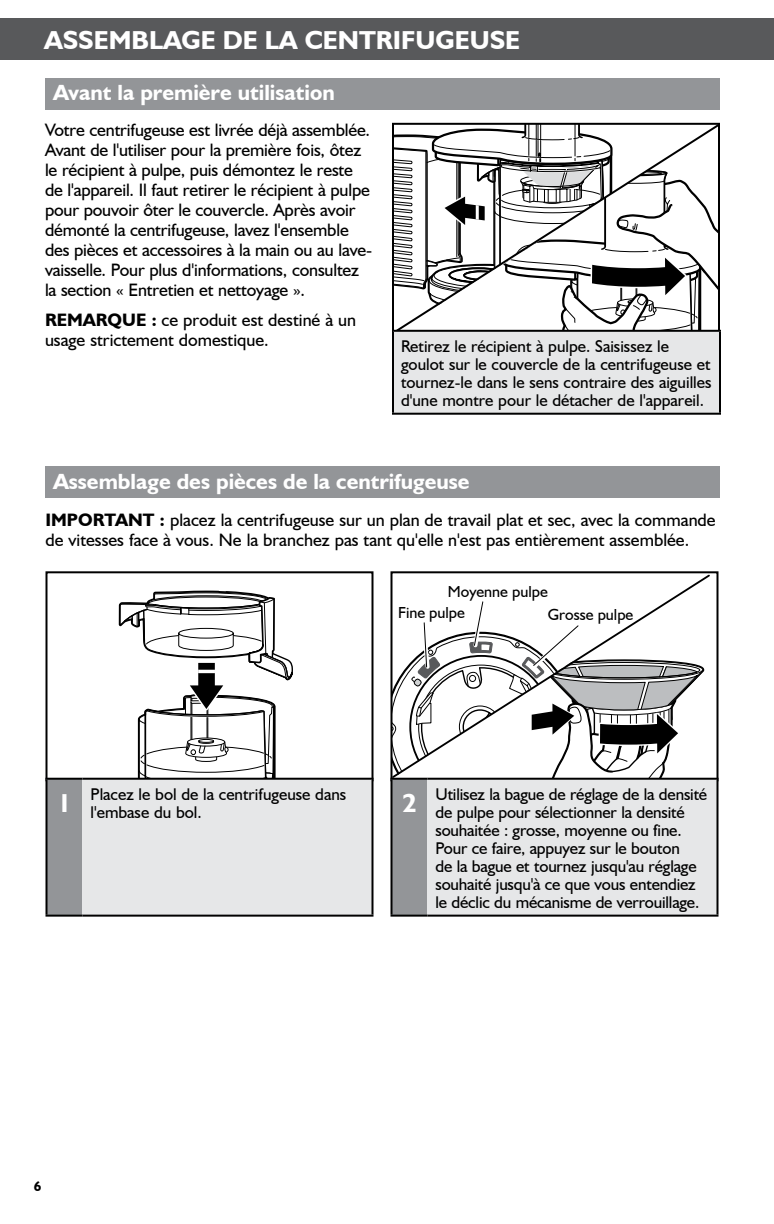
<style>
.page{position:relative;width:774px;height:1224px;background:#fff}
.page>*{position:absolute;margin:0;border:0;box-sizing:border-box;transform-origin:0 0}
.t1{font:700 26px "Humanist 521 BT";color:#fff}
.t2{font:700 22px "Humanist 521 BT";color:#fff}
.t3{font:18px/20px "Humanist 521 BT";letter-spacing:-.01em;color:#000}
.t4{font:700 18px "Humanist 521 BT";color:#000}
.t5{font:17px/18px "Humanist 521 BT";letter-spacing:-.01em;color:#000}
.t6{font:16px "Humanist 521 BT";color:#000}
.t7{font:700 14px "Humanist 521 BT";color:#000}
.s1{font-weight:700}
</style>
<div class="page">
<div style="left:0;top:18px;width:774px;height:42px;background:#58595b"></div>
<div style="left:45px;top:78px;width:675px;height:32px;background:#939598"></div>
<div style="left:45px;top:466px;width:675px;height:32px;background:#939598"></div>
<svg style="left:395px;top:126px;width:322px;height:204px"></svg>
<div style="left:392px;top:123px;width:328px;height:210px;border:2px solid #000"></div>
<svg style="left:60px;top:590px;width:237px;height:188px"></svg>
<hr style="left:198px;top:670px;width:17px;height:3px;background:#fff">
<div style="left:46px;top:571px;width:328px;height:210px;border:2px solid #000"></div>
<div style="left:393px;top:331px;width:327px;height:83px;background:#e6e7e8"></div>
<hr style="left:392px;top:330px;width:329px;height:2px;background:#000">
<hr style="left:392px;top:332px;width:2px;height:81px;background:#000">
<hr style="left:719px;top:332px;width:2px;height:81px;background:#000">
<hr style="left:392px;top:413px;width:329px;height:2px;background:#000">
<div style="left:46px;top:779px;width:36px;height:137px;background:#939598"></div>
<div style="left:82px;top:779px;width:290px;height:137px;background:#e6e7e8"></div>
<hr style="left:46px;top:778px;width:36px;height:2px;background:#000">
<hr style="left:46px;top:780px;width:2px;height:135px;background:#000">
<hr style="left:46px;top:915px;width:36px;height:2px;background:#000">
<hr style="left:82px;top:778px;width:292px;height:2px;background:#000">
<hr style="left:372px;top:780px;width:2px;height:135px;background:#000">
<hr style="left:82px;top:915px;width:292px;height:2px;background:#000">
<div style="left:390px;top:571px;width:328px;height:210px;border:2px solid #000"></div>
<div style="left:392px;top:779px;width:36px;height:137px;background:#939598"></div>
<div style="left:428px;top:779px;width:290px;height:137px;background:#e6e7e8"></div>
<hr style="left:390px;top:778px;width:38px;height:2px;background:#000">
<hr style="left:390px;top:780px;width:2px;height:135px;background:#000">
<hr style="left:428px;top:778px;width:290px;height:2px;background:#000">
<hr style="left:716px;top:780px;width:2px;height:135px;background:#000">
<hr style="left:390px;top:915px;width:38px;height:2px;background:#000">
<hr style="left:428px;top:915px;width:290px;height:2px;background:#000">
<svg style="left:392px;top:598px;width:316px;height:181px"></svg>
<h1 class="t1" style="left:44px;top:24px;width:478px">Assemblage de la centrifugeuse</h1>
<p class="t2" style="left:53px;top:79px;width:283px">Avant la première utilisation</p>
<p class="t3" style="left:45px;top:120px;width:329px">Votre centrifugeuse est livrée déjà assemblée.<br>Avant de l'utiliser pour la première fois, ôtez le récipient à pulpe, puis démontez le reste de l'appareil. Il faut retirer le récipient à pulpe pour pouvoir ôter le couvercle. Après avoir démonté la centrifugeuse, lavez l'ensemble des pièces et accessoires à la main ou au lave&shy;vaisselle. Pour plus d'informations, consultez la section « Entretien et nettoyage ».</p>
<p class="t3" style="left:45px;top:310px;width:313px"><span class="s1">RE MARQUE :</span> ce produit est destiné à un usage strictement domestique.</p>
<p class="t5" style="left:401px;top:337px;width:312px">Retirez le récipient à pulpe. Saisissez le goulot sur le couvercle de la centrifugeuse et tournez‑le dans le sens contraire des aiguilles d'une montre pour le détacher de l'appareil.</p>
<p class="t2" style="left:53px;top:468px;width:418px">Assemblage des pièces de la centrifugeuse</p>
<p class="t4" style="left:46px;top:508px;width:45px">IMPORTANT</p>
<p class="t3" style="left:46px;top:509px;width:672px;text-indent:114px"><span class="s1">:</span> placez la centrifugeuse sur un plan de travail plat et sec, avec la commande de vitesses face à vous. Ne la branchez pas tant qu'elle n'est pas entièrement assemblée.</p>
<p class="t6" style="left:448px;top:582px;width:101px">Moyenne pulpe</p>
<p class="t6" style="left:398px;top:603px;width:68px">Fine pulpe</p>
<p class="t6" style="left:548px;top:605px;width:87px">Grosse pulpe</p>
<h1 class="t1" style="left:57px;top:787px;width:16px">1</h1>
<p class="t5" style="left:90px;top:785px;width:257px">Placez le bol de la centrifugeuse dans l'embase du bol.</p>
<h1 class="t1" style="left:402px;top:787px;width:16px">2</h1>
<p class="t5" style="left:436px;top:785px;width:273px">Utilisez la bague de réglage de la densité de pulpe pour sélectionner la densité souhaitée : grosse, moyenne ou fine.<br>Pour ce faire, appuyez sur le bouton<br>de la bague et tournez jusqu'au réglage souhaité jusqu'à ce que vous entendiez le déclic du mécanisme de verrouillage.</p>
<p class="t7" style="left:34px;top:1178px;width:9px">6</p>
</div>
